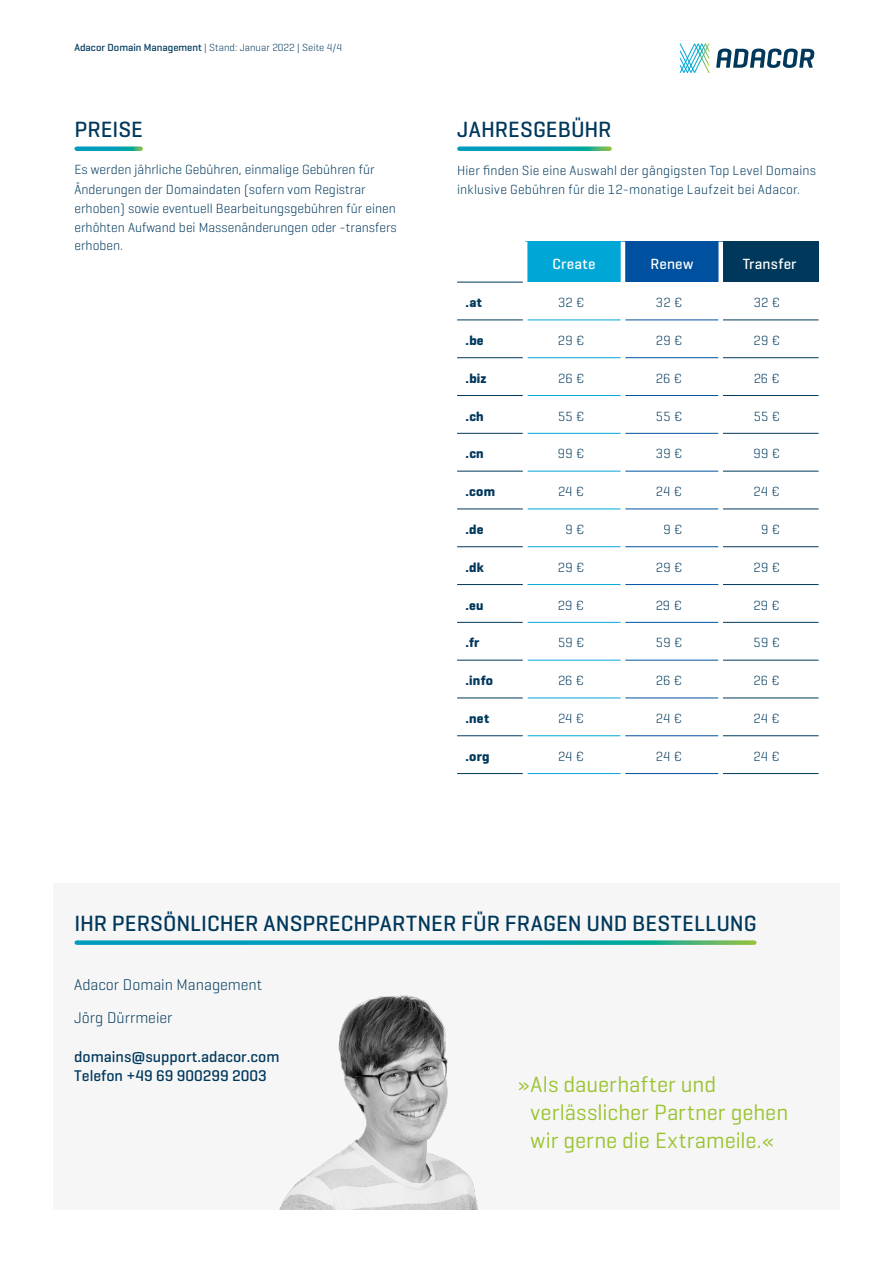
<style>
.page{position:relative;width:893px;height:1263px;background:#fff}
.page>*{position:absolute;margin:0;border:0;box-sizing:border-box;transform-origin:0 0}
.t1{font:500 22.5px "Geogrotesque";letter-spacing:.005em;color:#00385c}
.t2{font:22.5px/28.3px "Geogrotesque";color:#9ac32f}
.t3{font:500 15.75px/18.9px "Geogrotesque";color:#00385c}
.t4{font:300 15.75px/33.2px "Geogrotesque";color:#00385c}
.t5{font:500 15px "Geogrotesque";letter-spacing:.015em;color:#fff}
.t6{font:300 13.5px/19px "Geogrotesque";color:#00385c}
.t7{font:700 13.5px "Geogrotesque";letter-spacing:.015em;color:#00385c}
.t8{font:300 10.5px "Geogrotesque";color:#00385c}
.s1{font-weight:500}
</style>
<div class="page">
<svg style="left:716px;top:49px;width:98px;height:19px"></svg>
<svg style="left:680px;top:43px;width:29px;height:30px"></svg>
<svg style="left:77px;top:146px;width:64px;height:5px"></svg>
<svg style="left:459px;top:146px;width:151px;height:5px"></svg>
<div style="left:525px;top:242px;width:98px;height:40px;background:#00a7d6"></div>
<div style="left:623px;top:242px;width:98px;height:40px;background:#0050a0"></div>
<div style="left:721px;top:242px;width:98px;height:40px;background:#00385c"></div>
<hr style="left:457px;top:357px;width:66px;height:1px;background:#00385c">
<hr style="left:457px;top:395px;width:66px;height:1px;background:#00385c">
<hr style="left:457px;top:433px;width:66px;height:1px;background:#00385c">
<hr style="left:457px;top:471px;width:66px;height:1px;background:#00385c">
<hr style="left:457px;top:509px;width:66px;height:1px;background:#00385c">
<hr style="left:457px;top:546px;width:66px;height:1px;background:#00385c">
<hr style="left:457px;top:584px;width:66px;height:1px;background:#00385c">
<hr style="left:457px;top:622px;width:66px;height:1px;background:#00385c">
<hr style="left:457px;top:660px;width:66px;height:1px;background:#00385c">
<hr style="left:457px;top:698px;width:66px;height:1px;background:#00385c">
<hr style="left:457px;top:735px;width:66px;height:1px;background:#00385c">
<hr style="left:457px;top:773px;width:66px;height:1px;background:#00385c">
<hr style="left:457px;top:282px;width:66px;height:1px;background:#00385c">
<hr style="left:457px;top:320px;width:66px;height:1px;background:#00385c">
<hr style="left:625px;top:320px;width:93px;height:1px;background:#0050a0">
<hr style="left:625px;top:357px;width:93px;height:1px;background:#0050a0">
<hr style="left:625px;top:395px;width:93px;height:1px;background:#0050a0">
<hr style="left:625px;top:433px;width:93px;height:1px;background:#0050a0">
<hr style="left:625px;top:471px;width:93px;height:1px;background:#0050a0">
<hr style="left:625px;top:509px;width:93px;height:1px;background:#0050a0">
<hr style="left:625px;top:546px;width:93px;height:1px;background:#0050a0">
<hr style="left:625px;top:584px;width:93px;height:1px;background:#0050a0">
<hr style="left:625px;top:622px;width:93px;height:1px;background:#0050a0">
<hr style="left:625px;top:660px;width:93px;height:1px;background:#0050a0">
<hr style="left:625px;top:698px;width:93px;height:1px;background:#0050a0">
<hr style="left:625px;top:735px;width:93px;height:1px;background:#0050a0">
<hr style="left:625px;top:773px;width:93px;height:1px;background:#0050a0">
<hr style="left:527px;top:320px;width:94px;height:1px;background:#00a7d6">
<hr style="left:527px;top:357px;width:94px;height:1px;background:#00a7d6">
<hr style="left:527px;top:395px;width:94px;height:1px;background:#00a7d6">
<hr style="left:527px;top:433px;width:94px;height:1px;background:#00a7d6">
<hr style="left:527px;top:471px;width:94px;height:1px;background:#00a7d6">
<hr style="left:527px;top:509px;width:94px;height:1px;background:#00a7d6">
<hr style="left:527px;top:546px;width:94px;height:1px;background:#00a7d6">
<hr style="left:527px;top:584px;width:94px;height:1px;background:#00a7d6">
<hr style="left:527px;top:622px;width:94px;height:1px;background:#00a7d6">
<hr style="left:527px;top:660px;width:94px;height:1px;background:#00a7d6">
<hr style="left:527px;top:698px;width:94px;height:1px;background:#00a7d6">
<hr style="left:527px;top:735px;width:94px;height:1px;background:#00a7d6">
<hr style="left:527px;top:773px;width:94px;height:1px;background:#00a7d6">
<hr style="left:621px;top:242px;width:4px;height:40px;background:#fff">
<hr style="left:523px;top:242px;width:4px;height:40px;background:#fff">
<div style="left:718px;top:242px;width:5px;height:40px;background:#fff"></div>
<hr style="left:723px;top:320px;width:96px;height:1px;background:#00385c">
<hr style="left:723px;top:357px;width:96px;height:1px;background:#00385c">
<hr style="left:723px;top:395px;width:96px;height:1px;background:#00385c">
<hr style="left:723px;top:433px;width:96px;height:1px;background:#00385c">
<hr style="left:723px;top:471px;width:96px;height:1px;background:#00385c">
<hr style="left:723px;top:509px;width:96px;height:1px;background:#00385c">
<hr style="left:723px;top:546px;width:96px;height:1px;background:#00385c">
<hr style="left:723px;top:584px;width:96px;height:1px;background:#00385c">
<hr style="left:723px;top:622px;width:96px;height:1px;background:#00385c">
<hr style="left:723px;top:660px;width:96px;height:1px;background:#00385c">
<hr style="left:723px;top:698px;width:96px;height:1px;background:#00385c">
<hr style="left:723px;top:735px;width:96px;height:1px;background:#00385c">
<hr style="left:723px;top:773px;width:96px;height:1px;background:#00385c">
<div style="left:53px;top:884px;width:787px;height:326px;background:#f6f6f6"></div>
<svg style="left:77px;top:940px;width:677px;height:5px"></svg>
<img style="left:279px;top:995px;width:199px;height:215px">
<p class="t8" style="left:74px;top:41px;width:269px"><span class="s1">Adacor Domain Management</span> | Stand: Januar 2022 | Seite 4/4</p>
<h1 class="t1" style="left:74px;top:115px;width:70px">PREISE</h1>
<h1 class="t1" style="left:457px;top:115px;width:156px">JAHRESGEBÜHR</h1>
<p class="t6" style="left:74px;top:160px;width:324px">Es werden jährliche Gebühren, einmalige Gebühren für Änderungen der Domaindaten (sofern vom Registrar erhoben) sowie eventuell Bearbeitungsgebühren für einen erhöhten Aufwand bei Massenänderungen oder -transfers erhoben.</p>
<p class="t6" style="left:457px;top:160px;width:360px">Hier finden Sie eine Auswahl der gängigsten Top Level Domains inklusive Gebühren für die 12-monatige Laufzeit bei Adacor.</p>
<p class="t5" style="left:552px;top:255px;width:45px">Create</p>
<p class="t5" style="left:650px;top:255px;width:44px">Renew</p>
<p class="t5" style="left:743px;top:255px;width:55px">Transfer</p>
<p class="t7" style="left:466px;top:294px;width:18px">.at</p>
<p class="t6" style="left:558px;top:293px;width:28px">32 €</p>
<p class="t6" style="left:656px;top:293px;width:28px">32 €</p>
<p class="t6" style="left:754px;top:293px;width:28px">32 €</p>
<p class="t7" style="left:466px;top:332px;width:20px">.be</p>
<p class="t6" style="left:558px;top:330px;width:28px">29 €</p>
<p class="t6" style="left:656px;top:330px;width:28px">29 €</p>
<p class="t6" style="left:753px;top:330px;width:28px">29 €</p>
<p class="t7" style="left:466px;top:370px;width:22px">.biz</p>
<p class="t6" style="left:558px;top:368px;width:28px">26 €</p>
<p class="t6" style="left:656px;top:368px;width:28px">26 €</p>
<p class="t6" style="left:754px;top:368px;width:28px">26 €</p>
<p class="t7" style="left:466px;top:408px;width:20px">.ch</p>
<p class="t6" style="left:558px;top:406px;width:28px">55 €</p>
<p class="t6" style="left:656px;top:406px;width:28px">55 €</p>
<p class="t6" style="left:754px;top:406px;width:28px">55 €</p>
<p class="t7" style="left:466px;top:445px;width:20px">.cn</p>
<p class="t6" style="left:558px;top:444px;width:28px">99 €</p>
<p class="t6" style="left:656px;top:444px;width:28px">39 €</p>
<p class="t6" style="left:754px;top:444px;width:28px">99 €</p>
<p class="t7" style="left:466px;top:483px;width:31px">.com</p>
<p class="t6" style="left:558px;top:482px;width:28px">24 €</p>
<p class="t6" style="left:656px;top:482px;width:28px">24 €</p>
<p class="t6" style="left:754px;top:482px;width:28px">24 €</p>
<p class="t7" style="left:466px;top:521px;width:20px">.de</p>
<p class="t6" style="left:566px;top:519px;width:21px">9€</p>
<p class="t6" style="left:663px;top:519px;width:21px">9€</p>
<p class="t6" style="left:761px;top:519px;width:21px">9€</p>
<p class="t7" style="left:466px;top:559px;width:20px">.dk</p>
<p class="t6" style="left:558px;top:557px;width:28px">29 €</p>
<p class="t6" style="left:656px;top:557px;width:28px">29 €</p>
<p class="t6" style="left:753px;top:557px;width:28px">29 €</p>
<p class="t7" style="left:466px;top:597px;width:20px">.eu</p>
<p class="t6" style="left:558px;top:595px;width:28px">29 €</p>
<p class="t6" style="left:656px;top:595px;width:28px">29 €</p>
<p class="t6" style="left:753px;top:595px;width:28px">29 €</p>
<p class="t7" style="left:466px;top:634px;width:15px">.fr</p>
<p class="t6" style="left:558px;top:633px;width:28px">59 €</p>
<p class="t6" style="left:656px;top:633px;width:28px">59 €</p>
<p class="t6" style="left:754px;top:633px;width:28px">59 €</p>
<p class="t7" style="left:466px;top:672px;width:29px">.info</p>
<p class="t6" style="left:558px;top:671px;width:28px">26 €</p>
<p class="t6" style="left:656px;top:671px;width:28px">26 €</p>
<p class="t6" style="left:754px;top:671px;width:28px">26 €</p>
<p class="t7" style="left:466px;top:710px;width:25px">.net</p>
<p class="t6" style="left:558px;top:708px;width:28px">24 €</p>
<p class="t6" style="left:656px;top:708px;width:28px">24 €</p>
<p class="t6" style="left:754px;top:708px;width:28px">24 €</p>
<p class="t7" style="left:466px;top:748px;width:26px">.org</p>
<p class="t6" style="left:558px;top:746px;width:28px">24 €</p>
<p class="t6" style="left:656px;top:746px;width:28px">24 €</p>
<p class="t6" style="left:754px;top:746px;width:28px">24 €</p>
<h1 class="t1" style="left:74px;top:909px;width:684px">IHR PERSÖNLICHER ANSPRECHPARTNER FÜR FRAGEN UND BESTELLUNG</h1>
<p class="t4" style="left:74px;top:968px;width:190px">Adacor Domain Management<br>Jörg Dürrmeier</p>
<p class="t3" style="left:74px;top:1047px;width:207px">domains@support.adacor.com<br>Telefon +49 69 900299 2003</p>
<h1 class="t2" style="left:531px;top:1069px;width:259px;text-indent:-13px">» Als dauerhafter und verlässlicher Partner gehen wir gerne die Extrameile.«</h1>
</div>
